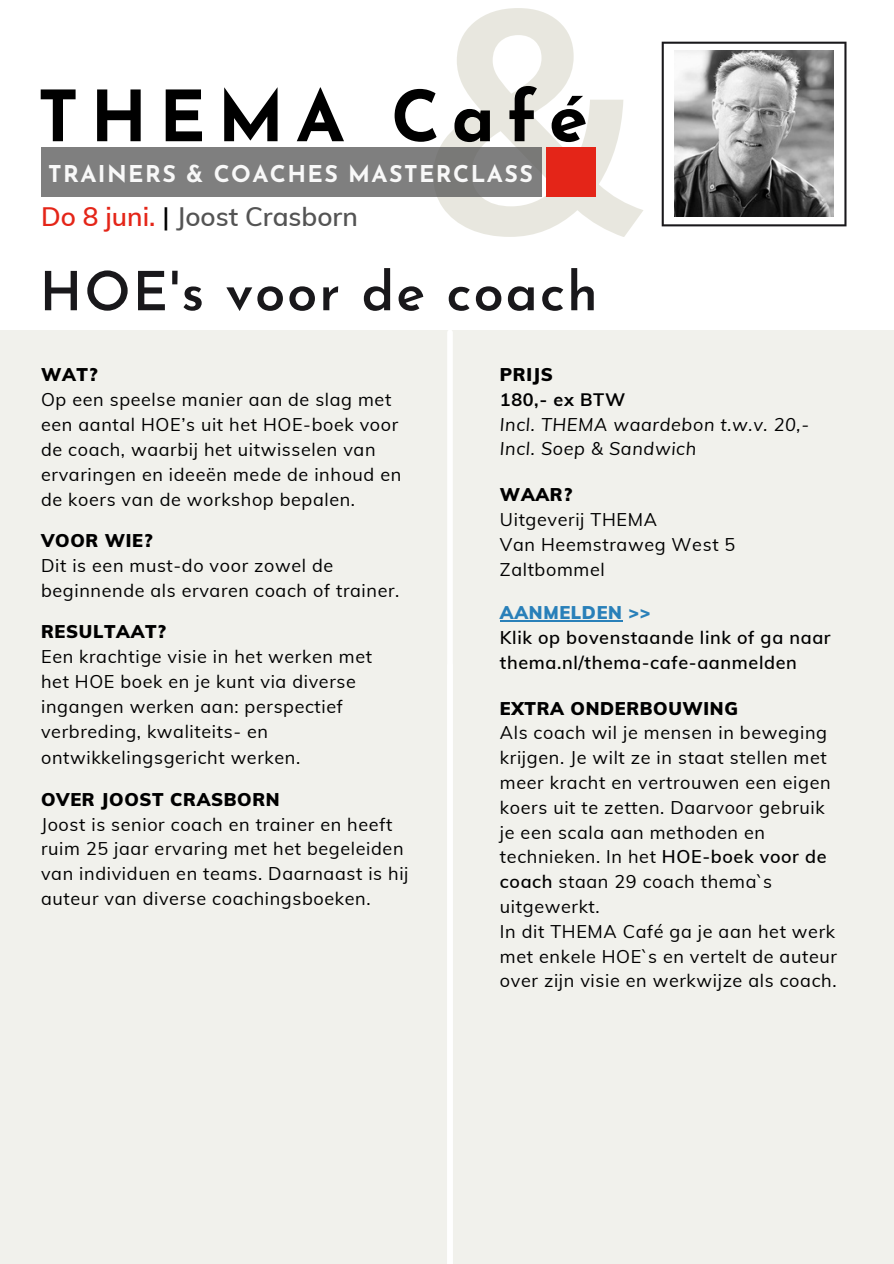
<style>
.page{position:relative;width:894px;height:1264px;background:#fff}
.page>*{position:absolute;margin:0;border:0;box-sizing:border-box;transform-origin:0 0}
.t1{font:700 314.7px "Muli";color:#e1e0d5}
.t2{font:700 70.35px "Josefin Sans";letter-spacing:.165em;color:#000}
.t3{font:600 54px "Josefin Sans";letter-spacing:.035em;color:#19181b}
.t4{font:600 26.1px "Muli";color:#545454}
.t5{font:700 23.1px "Josefin Sans";letter-spacing:.06em;color:#f8f8f8}
.t6{font:18px/24.8px "Muli";letter-spacing:.035em;color:#000}
.t7{font:900 18px "Muli";letter-spacing:.035em;color:#000}
.t8{font:600 18px/24.8px "Muli";letter-spacing:.035em;color:#000}
.t9{font:italic 18px/24.8px "Muli";letter-spacing:.035em;color:#000}
.t10{font:900 18px "Muli";letter-spacing:.035em;color:#2980b9}
.t11{font:700 18px "Muli";letter-spacing:.035em;color:#000}
.s1{color:#e42518}
.s2{color:#000}
.s3{font-weight:600}
</style>
<div class="page">
<div style="left:0;top:329px;width:893px;height:934px;background:#f1f1ec"></div>
<div style="left:41px;top:147px;width:500px;height:50px;background:#7f7f7f"></div>
<div style="left:546px;top:147px;width:50px;height:50px;background:#e42518"></div>
<div style="left:447px;top:332px;width:5px;height:931px;background:#fff"></div>
<svg style="left:661px;top:42px;width:185px;height:184px"></svg>
<img style="left:674px;top:51px;width:159px;height:165px">
<hr style="left:500px;top:620px;width:122px;height:1px;background:#2980b9">
<h1 class="t1" style="left:420px;top:-82px;width:218px">&amp;</h1>
<h2 class="t2" style="left:38px;top:88px;width:551px">THEMA Café</h2>
<p class="t5" style="left:48px;top:164px;width:486px">TRAINERS &amp; COACHES MASTERCLASS</p>
<h3 class="t4" style="left:41px;top:200px;width:318px"><span class="s1">Do 8 juni.</span> <span class="s2">|</span> Joost Crasborn</h3>
<h3 class="t3" style="left:39px;top:270px;width:559px">HOE's voor de coach</h3>
<p class="t7" style="left:41px;top:363px;width:58px">WAT?</p>
<p class="t6" style="left:41px;top:387px;width:361px">Op een speelse manier aan de slag met een aantal HOE’s uit het HOE-boek voor de coach, waarbij het uitwisselen van ervaringen en ideeën mede de inhoud en de koers van de workshop bepalen.</p>
<p class="t7" style="left:41px;top:529px;width:113px">VOOR WIE?</p>
<p class="t6" style="left:41px;top:553px;width:360px">Dit is een must-do voor zowel de beginnende als ervaren coach of trainer.</p>
<p class="t7" style="left:41px;top:620px;width:126px">RESULTAAT?</p>
<p class="t6" style="left:41px;top:644px;width:332px">Een krachtige visie in het werken met het HOE boek en je kunt via diverse ingangen werken aan: perspectief verbreding, kwaliteits- en ontwikkelingsgericht werken.</p>
<p class="t7" style="left:41px;top:787px;width:240px">OVER JOOST CRASBORN</p>
<p class="t6" style="left:41px;top:811px;width:369px">Joost is senior coach en trainer en heeft ruim 25 jaar ervaring met het begeleiden van individuen en teams. Daarnaast is hij auteur van diverse coachingsboeken.</p>
<p class="t7" style="left:500px;top:363px;width:54px">PRIJS</p>
<p class="t11" style="left:500px;top:388px;width:127px">180,- ex BTW</p>
<p class="t9" style="left:500px;top:411px;width:310px">Incl. THEMA waardebon t.w.v. 20,-<br>Incl. Soep &amp; Sandwich</p>
<p class="t7" style="left:500px;top:483px;width:74px">WAAR?</p>
<p class="t6" style="left:500px;top:507px;width:237px">Uitgeverij THEMA<br>Van Heemstraweg West 5<br>Zaltbommel</p>
<p class="t10" style="left:500px;top:601px;width:152px">AANMELDEN &gt;&gt;</p>
<p class="t8" style="left:500px;top:625px;width:332px">Klik op bovenstaande link of ga naar thema.nl/thema-cafe-aanmelden</p>
<p class="t7" style="left:500px;top:696px;width:239px">EXTRA ONDERBOUWING</p>
<p class="t6" style="left:500px;top:720px;width:338px">Als coach wil je mensen in beweging krijgen. Je wilt ze in staat stellen met meer kracht en vertrouwen een eigen koers uit te zetten. Daarvoor gebruik je een scala aan methoden en technieken. In het <span class="s3">HOE-boek voor de coach</span> staan 29 coach thema`s uitgewerkt.<br>In dit THEMA Café ga je aan het werk met enkele HOE`s en vertelt de auteur over zijn visie en werkwijze als coach.</p>
</div>
